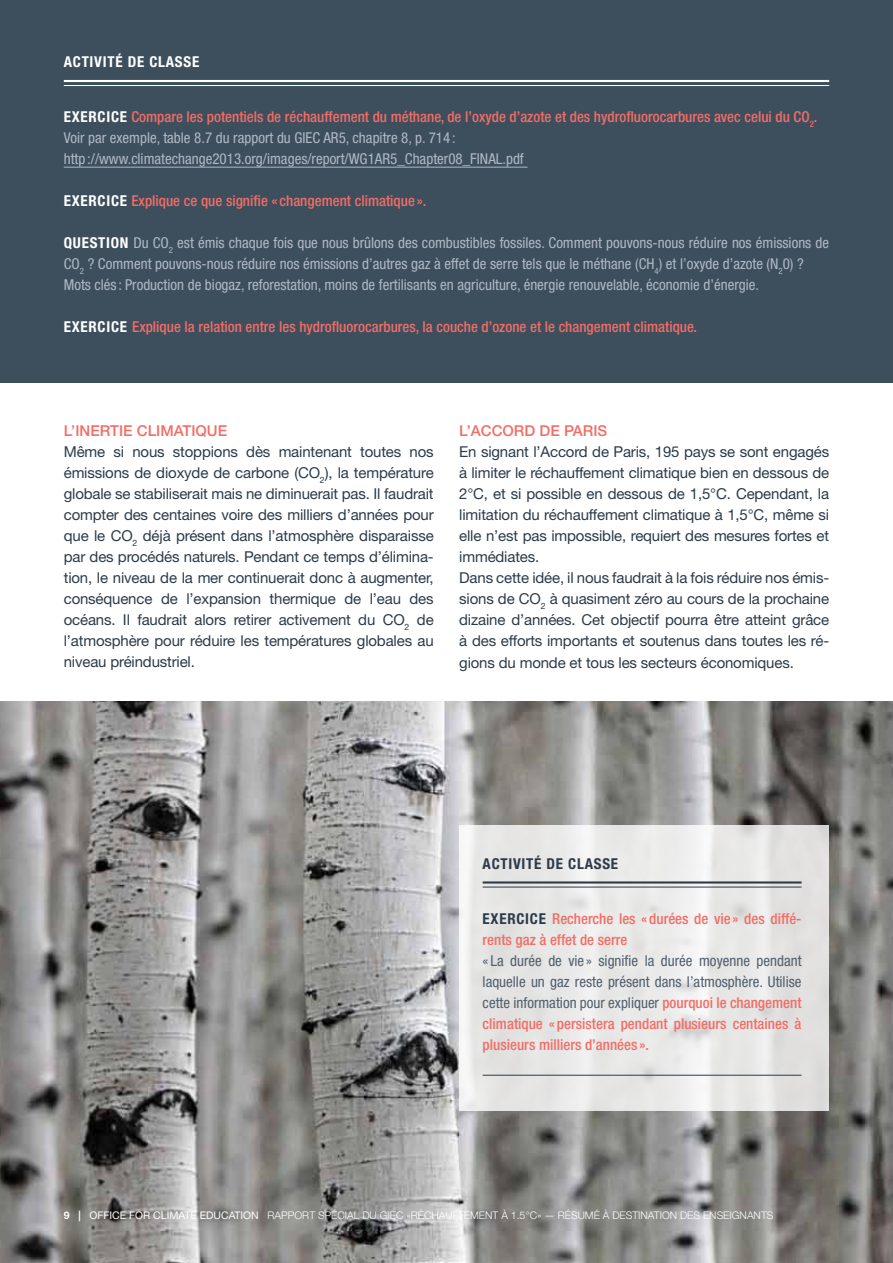
<style>
.page{position:relative;width:893px;height:1263px;background:#fff}
.page>*{position:absolute;margin:0;border:0;box-sizing:border-box;transform-origin:0 0}
.t1{font:15px/21px "Helvetica Neue LT Std";letter-spacing:-.01em;color:#2b3b4a;text-align:justify}
.t2{font:condensed 15px/21px "Helvetica Neue LT Std";color:#afb9c4}
.t3{font:condensed 15px/21px "Helvetica Neue LT Std";color:#4f5f6e;text-align:justify}
.t4{font:500 condensed 15px/21px "Helvetica Neue LT Std";color:#f26d65}
.t5{font:700 condensed 15px "Helvetica Neue LT Std";letter-spacing:.05em;color:#fff}
.t6{font:500 15px "Helvetica Neue LT Std";color:#f26d65}
.t7{font:700 condensed 15px "Helvetica Neue LT Std";letter-spacing:.05em;color:#2b3b4a}
.t8{font:300 10.5px "Helvetica Neue LT Std";color:#fff}
.t9{font:10.5px "Helvetica Neue LT Std";color:#fff}
.s1{font-weight:500;color:#f26d65}
.s2{font-weight:700;color:#fff}
.s3{font-weight:700}
.s4{font-weight:300}
</style>
<div class="page">
<div style="left:0;top:0;width:893px;height:383px;background:#3d4e5d"></div>
<img style="left:0;top:702px;width:893px;height:561px">
<svg style="left:459px;top:825px;width:370px;height:285px;background:#e7e7e6"></svg>
<hr style="left:64px;top:80px;width:765px;height:2px;background:#fff">
<hr style="left:64px;top:85px;width:765px;height:1px;background:#fff">
<hr style="left:64px;top:167px;width:463px;height:1px;background:#afb9c4">
<hr style="left:483px;top:1075px;width:318px;height:1px;background:#2b3b4a">
<hr style="left:483px;top:881px;width:318px;height:2px;background:#2b3b4a">
<hr style="left:483px;top:887px;width:318px;height:1px;background:#2b3b4a">
<p class="t5" style="left:64px;top:53px;width:137px">ACTIVITÉ DE CLASSE</p>
<p class="t2" style="left:64px;top:106px;width:755px;text-indent:68px"><span class="s1">Compare les potentiels de réchauffement du méthane, de l’oxyde d’azote et des hydrofluorocarbures avec celui du CO</span><sub>2</sub><span class="s1">.<br></span>Voir par exemple, table 8.7 du rapport du GIEC AR5, chapitre 8, p. 714 :<br>http ://www.climatechange2013.org/images/report/WG1AR5_Chapter08_FINAL.pdf</p>
<p class="t5" style="left:64px;top:192px;width:42px">EXERCICE</p>
<p class="t4" style="left:131px;top:190px;width:297px">Explique ce que signifie « changement climatique ».</p>
<p class="t5" style="left:64px;top:234px;width:26px">QUESTI</p>
<p class="t5" style="left:64px;top:108px;width:42px">EXERCICE</p>
<p class="t2" style="left:64px;top:232px;width:767px;text-indent:47px"><span class="s2">ON</span> Du CO<sub>2</sub> est émis chaque fois que nous brûlons des combustibles fossiles. Comment pouvons-nous réduire nos émissions de<br>CO<sub>2</sub> ? Comment pouvons-nous réduire nos émissions d’autres gaz à effet de serre tels que le méthane (CH<sub>4</sub>) et l’oxyde d’azote (N<sub>2</sub>0) ?<br>Mots clés : Production de biogaz, reforestation, moins de fertilisants en agriculture, énergie renouvelable, économie d’énergie.</p>
<p class="t5" style="left:64px;top:318px;width:42px">EXERCICE</p>
<p class="t4" style="left:132px;top:316px;width:566px">Explique la relation entre les hydrofluorocarbures, la couche d’ozone et le changement climatique.</p>
<p class="t6" style="left:64px;top:422px;width:165px">L’INERTIE CLIMATIQUE</p>
<p class="t1" style="left:64px;top:441px;width:371px">Même si nous stoppions dès maintenant toutes nos émissions de dioxyde de carbone (CO<sub>2</sub>), la température globale se stabiliserait mais ne diminuerait pas. I l faudrait compter des centaines voire des milliers d’années pour que le CO<sub>2</sub> déjà présent dans l’atmosphère disparaisse par des procédés naturels. Pendant ce temps d’élimina&shy;tion, le niveau de la mer continuerait donc à augmenter, conséquence de l’expansion thermique de l’eau des océans. I l faudrait alors retirer activement du CO<sub>2</sub> de l’atmosphère pour réduire les températures globales au niveau préindustriel.</p>
<p class="t6" style="left:459px;top:422px;width:150px">L’ACCORD DE PARIS</p>
<p class="t1" style="left:459px;top:441px;width:371px;text-align:left">En signant l’Accord de Paris, 195 pays se sont engagés à limiter le réchauffement climatique bien en dessous de 2°C, et si possible en dessous de 1,5°C. Cependant, la limitation du réchauffement climatique à 1,5°C, même si elle n’est pas impossible, requiert des mesures fortes et immédiates.<br>Dans cette idée, il nous faudrait à la fois réduire nos émis&shy;sions de CO<sub>2</sub> à quasiment zéro au cours de la prochaine dizaine d’années. Cet objectif pourra être atteint grâce à des efforts importants et soutenus dans toutes les ré-</p>
<p class="t1" style="left:459px;top:652px;width:336px">gions du monde et tous les secteurs économiques.</p>
<p class="t7" style="left:483px;top:854px;width:137px">ACTIVITÉ DE CLASSE</p>
<p class="t4" style="left:483px;top:908px;width:320px;text-indent:70px">Recherche les « durées de vie » des diffé&shy;rents gaz à effet de serre</p>
<p class="t3" style="left:483px;top:950px;width:320px">« La durée de vie » signifie la durée moyenne pendant laquelle un gaz reste présent dans l’atmosphère. Utilise cette information pour expliquer <span class="s1">pourquoi le changement climatique « persistera pendant plusieurs centaines à plusieurs milliers d’années ».</span></p>
<p class="t7" style="left:483px;top:909px;width:42px">EXERCICE</p>
<p class="t9" style="left:64px;top:1209px;width:219px"><span class="s3">9 |</span> Office for Climate Education <span class="s4">RAPPO</span></p>
<p class="t8" style="left:302px;top:1209px;width:30px">RT SPÉCIAL</p>
<p class="t8" style="left:362px;top:1209px;width:63px">DU GIEC «RÉCHAUFF</p>
<p class="t8" style="left:464px;top:1209px;width:122px">EMENT À 1.5°C» — RÉSUMÉ</p>
<p class="t8" style="left:603px;top:1209px;width:37px">À DESTINATION</p>
<p class="t8" style="left:680px;top:1209px;width:68px">DES ENSEIGNANT</p>
<p class="t8" style="left:767px;top:1209px;width:8px">S</p>
</div>
